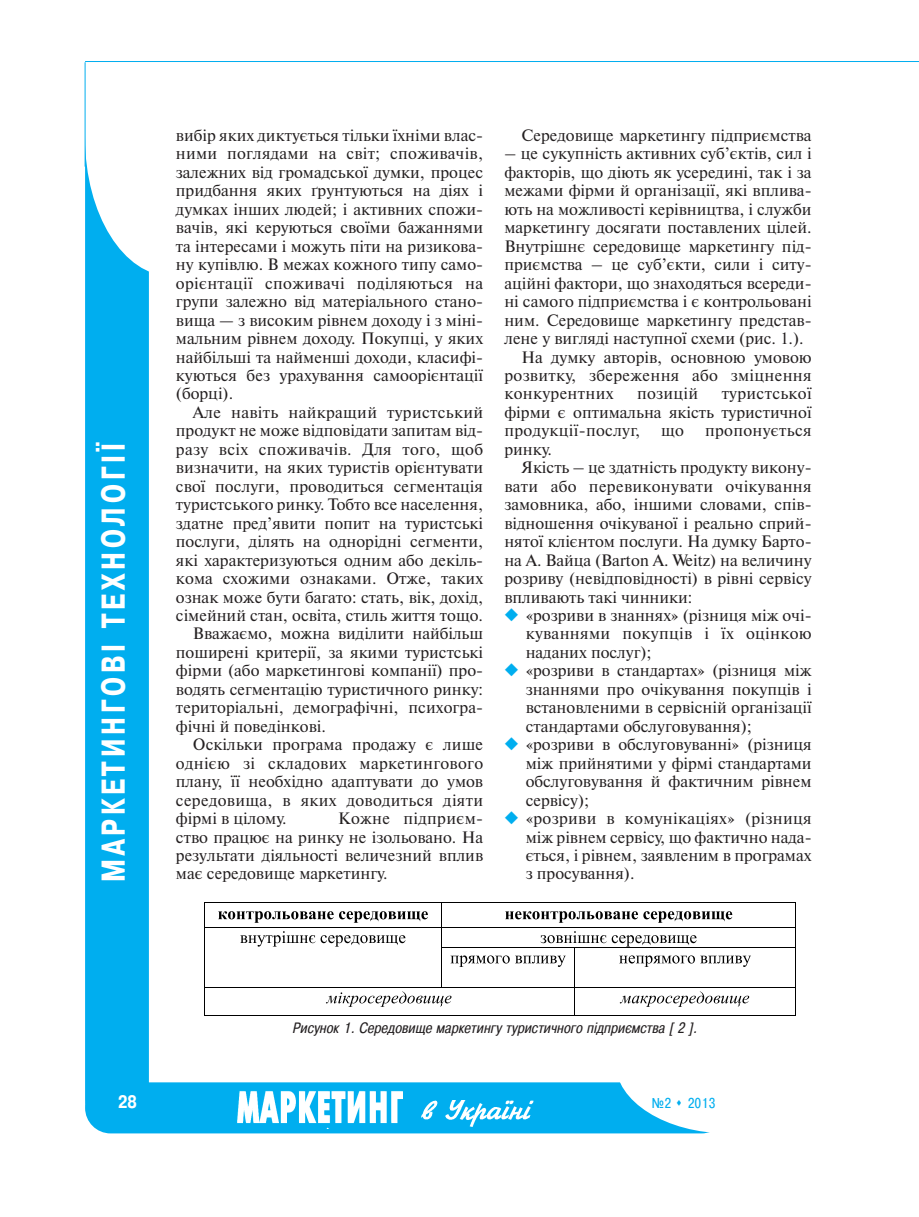
<style>
.page{position:relative;width:919px;height:1217px;background:#fff}
.page>*{position:absolute;margin:0;border:0;box-sizing:border-box;transform-origin:0 0}
.t1{font:700 33px "Pragmatica Cond C";letter-spacing:.13em;color:#fff;scale:.9 1}
.t2{font:700 18px "Pragmatica Cond C";color:#fff}
.t3{font:16.5px/18.5px "Newton C";color:#231f20;text-align:justify}
.t4{font:16.5px "Newton C";letter-spacing:.02em;color:#231f20}
.t5{font:italic 15px "Pragmatica Cond C";letter-spacing:.02em;color:#231f20}
.t6{font:14.25px "Pragmatica Cond C";color:#00aeef}
.s1{font-family:"Dixieland";font-size:18px;color:#00aeef}
</style>
<div class="page">
<div style="left:85px;top:112px;width:64px;height:1019px;background:#00aeef;border-radius:32px"></div>
<div style="left:85px;top:1082px;width:642px;height:51px;background:#00aeef;border-radius:26px"></div>
<img style="left:237px;top:1091px;width:166px;height:37px">
<img style="left:421px;top:1100px;width:112px;height:26px">
<div style="left:85px;top:0;width:172px;height:276px;background:#fff;border-radius:50%"></div>
<div style="left:615px;top:991px;width:226px;height:142px;background:#fff;border-radius:50%"></div>
<hr style="left:85px;top:62px;width:1px;height:104px;background:#00aeef">
<hr style="left:85px;top:61px;width:833px;height:1px;background:#00aeef">
<svg style="left:218px;top:911px;width:115px;height:11px"></svg>
<svg style="left:339px;top:911px;width:89px;height:11px"></svg>
<svg style="left:505px;top:911px;width:227px;height:11px"></svg>
<hr style="left:205px;top:902px;width:236px;height:1px;background:#000">
<hr style="left:442px;top:902px;width:353px;height:1px;background:#000">
<svg style="left:240px;top:931px;width:165px;height:15px"></svg>
<hr style="left:205px;top:926px;width:236px;height:1px;background:#000">
<hr style="left:442px;top:926px;width:353px;height:1px;background:#000">
<svg style="left:450px;top:955px;width:59px;height:11px"></svg>
<svg style="left:515px;top:955px;width:50px;height:11px"></svg>
<svg style="left:619px;top:955px;width:132px;height:11px"></svg>
<svg style="left:204px;top:902px;width:1px;height:45px"></svg>
<svg style="left:441px;top:902px;width:1px;height:45px"></svg>
<hr style="left:442px;top:946px;width:131px;height:1px;background:#000">
<svg style="left:540px;top:931px;width:156px;height:16px"></svg>
<hr style="left:574px;top:946px;width:221px;height:1px;background:#000">
<svg style="left:795px;top:902px;width:1px;height:45px"></svg>
<hr style="left:204px;top:947px;width:1px;height:39px;background:#000">
<hr style="left:441px;top:947px;width:1px;height:39px;background:#000">
<hr style="left:573px;top:947px;width:1px;height:39px;background:#000">
<hr style="left:795px;top:947px;width:1px;height:39px;background:#000">
<svg style="left:619px;top:991px;width:130px;height:15px"></svg>
<hr style="left:205px;top:986px;width:236px;height:1px;background:#000">
<svg style="left:326px;top:986px;width:125px;height:20px"></svg>
<hr style="left:442px;top:986px;width:131px;height:1px;background:#000">
<hr style="left:574px;top:986px;width:221px;height:1px;background:#000">
<svg style="left:204px;top:986px;width:1px;height:29px"></svg>
<hr style="left:205px;top:1014px;width:368px;height:1px;background:#000">
<hr style="left:574px;top:1014px;width:221px;height:1px;background:#000">
<svg style="left:795px;top:986px;width:1px;height:29px"></svg>
<h1 class="t1" style="left:94px;top:881px;width:489px;rotate:-90deg">МАРКЕТИНГОВІ ТЕХНОЛОГІЇ</h1>
<p class="t3" style="left:176px;top:126px;width:309px">вибір яких диктується тільки їхніми влас&shy;ними поглядами на світ; споживачів, залежних від громадської думки, процес придбання яких ґрунтуються на діях і думках інших людей; і активних спожи&shy;вачів, які керуються своїми бажаннями та інтересами і можуть піти на ризикова&shy;ну купівлю. В межах кожного типу само&shy;орієнтації споживачі поділяються на групи залежно від матеріального стано&shy;вища — з високим рівнем доходу і з міні&shy;мальним рівнем доходу. Покупці, у яких найбільші та найменші доходи, класифі&shy;куються без урахування самоорієнтації (борці).</p>
<p class="t4" style="left:193px;top:402px;width:292px">Але навіть найкращий туристський</p>
<p class="t3" style="left:176px;top:421px;width:309px">продукт не може відповідати запитам від-</p>
<p class="t4" style="left:176px;top:439px;width:309px">разу всіх споживачів. Для того, щоб</p>
<p class="t3" style="left:176px;top:458px;width:309px">визначити, на яких туристів орієнтувати</p>
<p class="t3" style="left:176px;top:476px;width:309px">свої послуги, проводиться сегментація</p>
<p class="t3" style="left:176px;top:495px;width:309px">туристського ринку. Тобто все населення,</p>
<p class="t3" style="left:176px;top:513px;width:309px">здатне пред’явити попит на туристські</p>
<p class="t3" style="left:176px;top:532px;width:309px">послуги, ділять на однорідні сегменти,</p>
<p class="t3" style="left:176px;top:550px;width:309px">які характеризуються одним або декіль-</p>
<p class="t3" style="left:176px;top:569px;width:309px">кома схожими ознаками. Отже, таких</p>
<p class="t3" style="left:176px;top:587px;width:309px">ознак може бути багато: стать, вік, дохід,</p>
<p class="t3" style="left:176px;top:606px;width:309px">сімейний стан, освіта, стиль життя тощо.</p>
<p class="t3" style="left:193px;top:624px;width:292px">Вважаємо, можна виділити найбільш</p>
<p class="t3" style="left:176px;top:643px;width:309px">поширені критерії, за якими туристські</p>
<p class="t3" style="left:176px;top:661px;width:309px">фірми (або маркетингові компанії) про-</p>
<p class="t3" style="left:176px;top:679px;width:309px">водять сегментацію туристичного ринку:</p>
<p class="t3" style="left:176px;top:698px;width:309px">територіальні, демографічні, психогра-</p>
<p class="t3" style="left:176px;top:716px;width:151px">фічні й поведінкові.</p>
<p class="t3" style="left:193px;top:735px;width:292px">Оскільки програма продажу є лише</p>
<p class="t4" style="left:176px;top:753px;width:309px">однією зі складових маркетингового</p>
<p class="t3" style="left:176px;top:772px;width:309px">плану, її необхідно адаптувати до умов</p>
<p class="t4" style="left:176px;top:790px;width:309px">середовища, в яких доводиться діяти</p>
<p class="t3" style="left:176px;top:809px;width:112px">фірмі в цілому.</p>
<p class="t3" style="left:176px;top:809px;width:309px;text-indent:162px">Кожне підприєм&shy;ство працює на ринку не ізольовано. На результати діяльності величезний вплив має середовище маркетингу.</p>
<p class="t3" style="left:521px;top:126px;width:292px">Середовище маркетингу підприємства</p>
<p class="t3" style="left:504px;top:144px;width:309px">– це сукупність активних суб’єктів, сил і</p>
<p class="t3" style="left:504px;top:163px;width:309px">факторів, що діють як усередині, так і за</p>
<p class="t3" style="left:504px;top:181px;width:309px">межами фірми й організації, які вплива-</p>
<p class="t3" style="left:504px;top:200px;width:309px">ють на можливості керівництва, і служби</p>
<p class="t3" style="left:504px;top:218px;width:309px">маркетингу досягати поставлених цілей.</p>
<p class="t3" style="left:504px;top:237px;width:309px">Внутрішнє середовище маркетингу під-</p>
<p class="t3" style="left:504px;top:255px;width:309px">приємства – це суб’єкти, сили і ситу-</p>
<p class="t3" style="left:504px;top:274px;width:309px">аційні фактори, що знаходяться всереди-</p>
<p class="t3" style="left:504px;top:292px;width:309px">ні самого підприємства і є контрольовані</p>
<p class="t3" style="left:504px;top:310px;width:309px">ним. Середовище маркетингу представ-</p>
<p class="t3" style="left:504px;top:329px;width:301px">лене у вигляді наступної схеми (рис. 1.).</p>
<p class="t3" style="left:521px;top:347px;width:292px">На думку авторів, основною умовою</p>
<p class="t4" style="left:504px;top:365px;width:309px">розвитку, збереження або зміцнення</p>
<p class="t4" style="left:504px;top:384px;width:111px">конкурентних</p>
<p class="t4" style="left:637px;top:384px;width:63px">позицій</p>
<p class="t3" style="left:504px;top:384px;width:309px;text-indent:217px">туристської фірми є оптимальна якість туристичної продукції-послуг,</p>
<p class="t3" style="left:661px;top:421px;width:24px">що</p>
<p class="t4" style="left:705px;top:421px;width:108px">пропонується</p>
<p class="t3" style="left:504px;top:440px;width:49px">ринку.</p>
<p class="t3" style="left:521px;top:458px;width:292px">Якість – це здатність продукту викону-</p>
<p class="t4" style="left:504px;top:476px;width:309px">вати або перевиконувати очікування</p>
<p class="t3" style="left:504px;top:495px;width:309px">замовника, або, іншими словами, спів-</p>
<p class="t3" style="left:504px;top:513px;width:309px">відношення очікуваної і реально сприй-</p>
<p class="t3" style="left:504px;top:532px;width:309px">нятої клієнтом послуги. На думку Барто-</p>
<p class="t3" style="left:504px;top:550px;width:309px">на А. Вайца (Barton A. Weitz) на величину</p>
<p class="t3" style="left:504px;top:569px;width:309px">розриву (невідповідності) в рівні сервісу</p>
<p class="t3" style="left:504px;top:587px;width:189px">впливають такі чинники:</p>
<p class="t3" style="left:525px;top:606px;width:287px;text-indent:-21px"><span class="s1">-</span> «розриви в знаннях» (різниця між очі&shy;куваннями покупців і їх оцінкою наданих послуг);</p>
<p class="t3" style="left:525px;top:661px;width:287px;text-indent:-21px"><span class="s1">-</span> «розриви в стандартах» (різниця між знаннями про очікування покупців і встановленими в сервісній організації стандартами обслуговування);</p>
<p class="t3" style="left:525px;top:735px;width:287px;text-indent:-21px"><span class="s1">-</span> «розриви в обслуговуванні» (різниця між прийнятими у фірмі стандартами обслуговування й фактичним рівнем сервісу);</p>
<p class="t3" style="left:525px;top:809px;width:287px;text-indent:-21px"><span class="s1">-</span> «розриви в комунікаціях» (різниця між рівнем сервісу, що фактично нада&shy;ється, і рівнем, заявленим в програмах з просування).</p>
<p class="t5" style="left:292px;top:1018px;width:408px">Рисунок 1. Середовище маркетингу туристичного підприємства [ 2 ].</p>
<p class="t2" style="left:118px;top:1090px;width:20px">28</p>
<p class="t6" style="left:652px;top:1093px;width:65px">№2 ▲ 2013</p>
</div>
